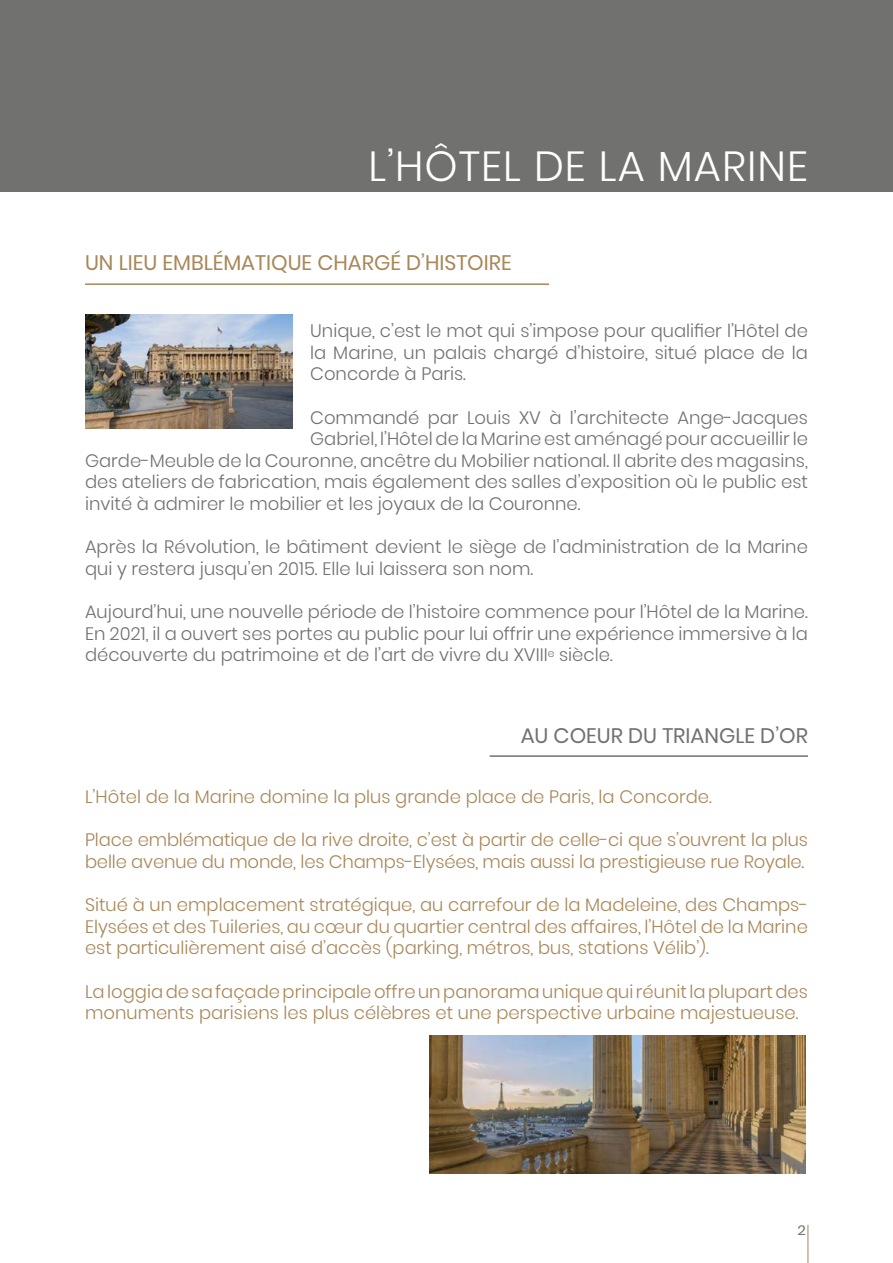
<style>
.page{position:relative;width:893px;height:1263px;background:#fff}
.page>*{position:absolute;margin:0;border:0;box-sizing:border-box;transform-origin:0 0}
.t1{font:300 42px "Poppins";letter-spacing:.025em;color:#fff}
.t2{font:21px "Poppins";color:#a88758}
.t3{font:21px "Poppins";color:#71716f}
.t4{font:300 18px/21.6px "Poppins";color:#71716f;text-align:justify}
.t5{font:300 18px/21.6px "Poppins";color:#a88758}
.t6{font:13.5px "Poppins";color:#71716f;scale:1.1 1}
</style>
<div class="page">
<div style="left:0;top:0;width:893px;height:191px;background:#71716f"></div>
<hr style="left:808px;top:1225px;width:1px;height:38px;background:#a88758">
<hr style="left:85px;top:283px;width:464px;height:2px;background:#a88758">
<img style="left:85px;top:315px;width:207px;height:113px">
<hr style="left:490px;top:755px;width:318px;height:2px;background:#71716f">
<img style="left:429px;top:1036px;width:377px;height:138px">
<h1 class="t1" style="left:368px;top:142px;width:441px">L’HÔTEL DE LA MARINE</h1>
<p class="t2" style="left:85px;top:250px;width:428px">UN LIEU EMBLÉMATIQUE CHARGÉ D’HISTOIRE</p>
<p class="t4" style="left:310px;top:320px;width:499px">Unique, c’est le mot qui s’impose pour qualifier l’Hôtel de la Marine, un palais chargé d’histoire, situé place de la Concorde à Paris.</p>
<p class="t4" style="left:310px;top:407px;width:499px">Commandé par Louis XV à l’architecte Ange-Jacques</p>
<p class="t4" style="left:310px;top:428px;width:499px">Gabriel, l’Hôtel de la Marine est aménagé pour accueillir le</p>
<p class="t4" style="left:85px;top:450px;width:724px">Garde-Meuble de la Couronne, ancêtre du Mobilier national. Il abrite des magasins,</p>
<p class="t4" style="left:85px;top:471px;width:724px">des ateliers de fabrication, mais également des salles d’exposition où le public est</p>
<p class="t4" style="left:85px;top:493px;width:497px">invité à admirer le mobilier et les joyaux de la Couronne.</p>
<p class="t4" style="left:85px;top:536px;width:724px">Après la Révolution, le bâtiment devient le siège de l’administration de la Marine qui y restera jusqu’en 2015. Elle lui laissera son nom.</p>
<p class="t4" style="left:85px;top:601px;width:724px">Aujourd’hui, une nouvelle période de l’histoire commence pour l’Hôtel de la Marine.<br>En 2021, il a ouvert ses portes au public pour lui offrir une expérience immersive à la découverte du patrimoine et de l’art de vivre du XVIII<sup>e</sup> siècle.</p>
<p class="t3" style="left:521px;top:723px;width:289px">AU COEUR DU TRIANGLE D’OR</p>
<p class="t5" style="left:85px;top:786px;width:628px">L’Hôtel de la Marine domine la plus grande place de Paris, la Concorde.</p>
<p class="t5" style="left:85px;top:829px;width:724px">Place emblématique de la rive droite, c’est à partir de celle-ci que s’ouvrent la plus belle avenue du monde, les Champs-Elysées, mais aussi la prestigieuse rue Royale.</p>
<p class="t5" style="left:85px;top:894px;width:725px;text-align:justify">Situé à un emplacement stratégique, au carrefour de la Madeleine, des Champs-Elysées et des Tuileries, au cœur du quartier central des affaires, l’Hôtel de la Marine est particulièrement aisé d’accès (parking, métros, bus, stations Vélib’).</p>
<p class="t5" style="left:85px;top:980px;width:724px">La loggia de sa façade principale offre un panorama unique qui réunit la plupart des monuments parisiens les plus célèbres et une perspective urbaine majestueuse.</p>
<p class="t6" style="left:797px;top:1222px;width:9px">2</p>
</div>
